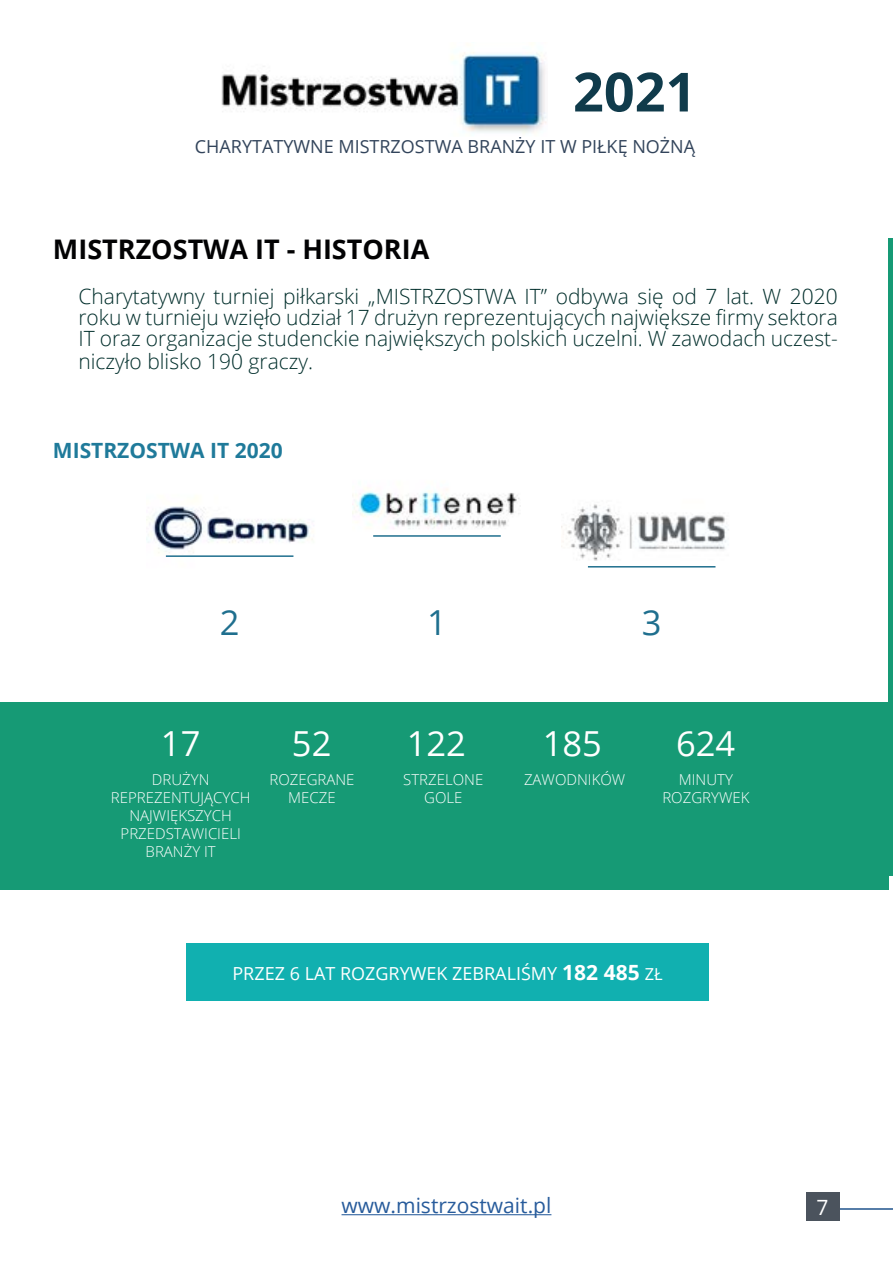
<style>
.page{position:relative;width:893px;height:1263px;background:#fff}
.page>*{position:absolute;margin:0;border:0;box-sizing:border-box;transform-origin:0 0}
.t1{font:700 54px "Open Sans";color:#103b4b}
.t2{font:34.5px "Open Sans";color:#fff}
.t3{font:34.5px "Open Sans";color:#1f6f8e}
.t4{font:700 27px "Open Sans";color:#020203}
.t5{font:300 21px/21.5px "Open Sans";color:#002e2b;text-align:justify}
.t6{font:21px "Open Sans";color:#275b9b}
.t7{font:700 21px "Open Sans";color:#1f7a9a}
.t8{font:21px "Open Sans";color:#fff}
.t9{font:18px "Open Sans";color:#32445b}
.t10{font:18px "Open Sans";color:#fff}
.t11{font:300 15px/18px "Open Sans";color:#fff;text-align:center}
.s1{font-weight:700;font-size:21px}
.s2{font-size:16.5px}
</style>
<div class="page">
<hr style="left:840px;top:1208px;width:53px;height:1px;background:#567da8">
<div style="left:806px;top:1192px;width:33px;height:29px;background:#4b535d"></div>
<hr style="left:889px;top:238px;width:4px;height:637px;background:#169a75">
<hr style="left:342px;top:1214px;width:209px;height:1px;background:#275b9b">
<img style="left:221px;top:52px;width:325px;height:82px">
<div style="left:0;top:702px;width:889px;height:188px;background:#169a75"></div>
<img style="left:561px;top:504px;width:168px;height:64px">
<img style="left:353px;top:488px;width:168px;height:41px">
<img style="left:147px;top:497px;width:166px;height:60px">
<hr style="left:373px;top:535px;width:128px;height:2px;background:#1f6f8e">
<hr style="left:588px;top:566px;width:127px;height:1px;background:#1f6f8e">
<hr style="left:166px;top:555px;width:127px;height:2px;background:#1f6f8e">
<div style="left:186px;top:944px;width:523px;height:57px;background:#11b0b0"></div>
<h1 class="t1" style="left:573px;top:54px;width:125px">2021</h1>
<p class="t9" style="left:195px;top:134px;width:502px">CHARYTATYWNE MISTRZOSTWA BRANŻY IT W PIŁKĘ NOŻNĄ</p>
<p class="t4" style="left:53px;top:230px;width:378px">MISTRZOSTWA IT - HISTORIA</p>
<p class="t5" style="left:78px;top:285px;width:761px">Charytatywny turniej piłkarski „MISTRZOSTWA IT” odbywa się od 7 lat. W 2020 roku w turnieju wzięło udział 17 drużyn reprezentujących największe firmy sektora IT oraz organizacje studenckie największych polskich uczelni. W zawodach uczest&shy;niczyło blisko 190 graczy.</p>
<p class="t7" style="left:53px;top:435px;width:231px">MISTRZOSTWA IT 2020</p>
<h2 class="t3" style="left:220px;top:599px;width:21px">2</h2>
<h2 class="t3" style="left:642px;top:599px;width:21px">3</h2>
<h2 class="t3" style="left:427px;top:599px;width:21px">1</h2>
<h2 class="t2" style="left:161px;top:720px;width:41px">17</h2>
<h2 class="t2" style="left:292px;top:720px;width:41px">52</h2>
<h2 class="t2" style="left:407px;top:720px;width:61px">122</h2>
<h2 class="t2" style="left:543px;top:720px;width:61px">185</h2>
<h2 class="t2" style="left:676px;top:720px;width:61px">624</h2>
<p class="t11" style="left:111px;top:770px;width:141px">DRUŻYN<br>REPREZENTUJĄCYCH<br>NAJWIĘKSZYCH<br>PRZEDSTAWICIELI<br>BRANŻY IT</p>
<p class="t11" style="left:269px;top:770px;width:87px">ROZEGRANE<br>MECZE</p>
<p class="t11" style="left:403px;top:770px;width:82px">STRZELONE<br>GOLE</p>
<p class="t11" style="left:524px;top:770px;width:103px">ZAWODNIKÓW</p>
<p class="t11" style="left:662px;top:770px;width:89px">MINUTY<br>ROZGRYWEK</p>
<p class="t10" style="left:232px;top:961px;width:432px">PRZEZ 6 LAT ROZGRYWEK ZEBRALIŚMY <span class="s1">182 485</span> <span class="s2">ZŁ</span></p>
<p class="t6" style="left:342px;top:1191px;width:211px">www.mistrzostwait.pl</p>
<p class="t8" style="left:816px;top:1193px;width:14px">7</p>
</div>
